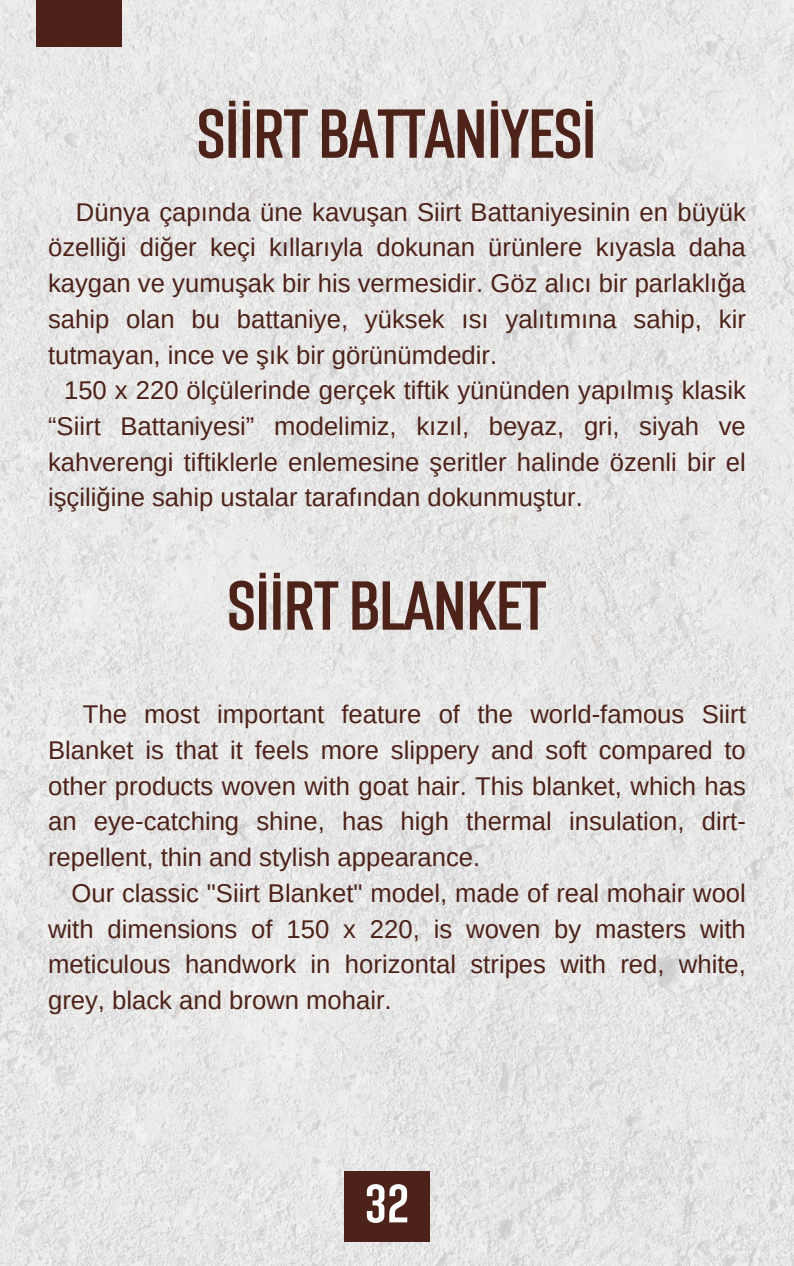
<style>
.page{position:relative;width:794px;height:1266px;background:#fff}
.page>*{position:absolute;margin:0;border:0;box-sizing:border-box;transform-origin:0 0}
.t1{font:67.5px "Laqonic 4 F Unicase";letter-spacing:-.025em;color:#4d2219}
.t2{font:52.5px "Laqonic 4 F Unicase";color:#fff}
.t3{font:25.65px/35.7px "Arimo";color:#4d2219;text-align:justify}
</style>
<div class="page">
<img style="left:0;top:0;width:793px;height:1266px">
<div style="left:37px;top:0;width:85px;height:46px;background:#4d2219"></div>
<div style="left:344px;top:1171px;width:85px;height:70px;background:#4d2219"></div>
<h1 class="t1" style="left:197px;top:109px;width:401px">SİİRT BATTANİYESİ</h1>
<p class="t3" style="left:48px;top:194px;width:699px;text-indent:28px">Dünya çapında üne kavuşan Siirt Battaniyesinin en büyük özelliği diğer keçi kıllarıyla dokunan ürünlere kıyasla daha kaygan ve yumuşak bir his vermesidir. Göz alıcı bir parlaklığa sahip olan bu battaniye, yüksek ısı yalıtımına sahip, kir tutmayan, ince ve şık bir görünümdedir.</p>
<p class="t3" style="left:48px;top:372px;width:699px;text-indent:16px">150 x 220 ölçülerinde gerçek tiftik yününden yapılmış klasik “Siirt Battaniyesi” modelimiz, kızıl, beyaz, gri, siyah ve kahverengi tiftiklerle enlemesine şeritler halinde özenli bir el işçiliğine sahip ustalar tarafından dokunmuştur.</p>
<h1 class="t1" style="left:227px;top:581px;width:320px">SİİRT BLANKET</h1>
<p class="t3" style="left:48px;top:696px;width:699px;text-indent:35px">The most important feature of the world-famous Siirt Blanket is that it feels more slippery and soft compared to other products woven with goat hair. This blanket, which has an eye-catching shine, has high thermal insulation, dirt&shy;repellent, thin and stylish appearance.</p>
<p class="t3" style="left:48px;top:875px;width:699px;text-indent:23px">Our classic "Siirt Blanket" model, made of real mohair wool with dimensions of 150 x 220, is woven by masters with meticulous handwork in horizontal stripes with red, white, grey, black and brown mohair.</p>
<h2 class="t2" style="left:364px;top:1184px;width:47px">32</h2>
</div>
